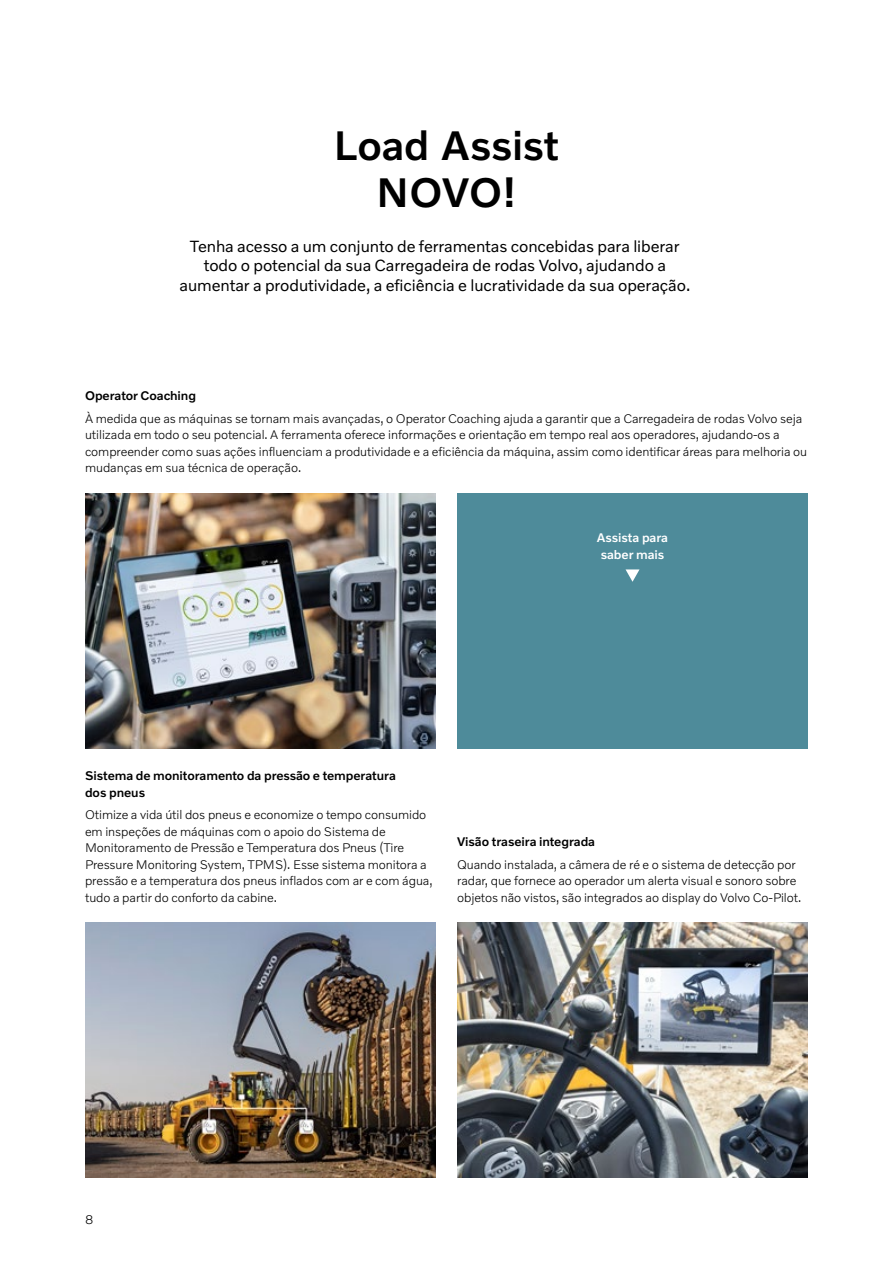
<style>
.page{position:relative;width:893px;height:1263px;background:#fff}
.page>*{position:absolute;margin:0;border:0;box-sizing:border-box;transform-origin:0 0}
.t1{font:500 42px/46.5px "Volvo Novum";letter-spacing:-.005em;color:#000;text-align:center}
.t2{font:16.5px/19.8px "Volvo Novum";letter-spacing:-.005em;color:#000;text-align:center}
.t3{font:300 12.75px/16.5px "Volvo Novum";letter-spacing:-.005em;color:#000}
.t4{font:500 12.75px/16.5px "Volvo Novum";letter-spacing:-.005em;color:#000}
.t5{font:500 12.75px/16.5px "Volvo Novum";letter-spacing:-.005em;color:#fff;text-align:center}
</style>
<div class="page">
<img style="left:457px;top:923px;width:351px;height:255px">
<img style="left:85px;top:923px;width:351px;height:255px">
<img style="left:85px;top:493px;width:351px;height:255px">
<div style="left:457px;top:493px;width:351px;height:255px;background:#4e8b9a"></div>
<svg style="left:625px;top:569px;width:14px;height:13px"></svg>
<h1 class="t1" style="left:334px;top:121px;width:227px">Load Assist<br>NOVO!</h1>
<p class="t2" style="left:180px;top:235px;width:512px">Tenha acesso a um conjunto de ferramentas concebidas para liberar todo o potencial da sua Carregadeira de rodas Volvo, ajudando a aumentar a produtividade, a eficiência e lucratividade da sua operação.</p>
<p class="t4" style="left:85px;top:387px;width:113px">Operator Coaching</p>
<p class="t3" style="left:85px;top:409px;width:724px">À medida que as máquinas se tornam mais avançadas, o Operator Coaching ajuda a garantir que a Carregadeira de rodas Volvo seja utilizada em todo o seu potencial. A ferramenta oferece informações e orientação em tempo real aos operadores, ajudando-os a compreender como suas ações influenciam a produtividade e a eficiência da máquina, assim como identificar áreas para melhoria ou mudanças em sua técnica de operação.</p>
<p class="t5" style="left:597px;top:529px;width:73px">Assista para saber mais</p>
<p class="t4" style="left:85px;top:767px;width:312px">Sistema de monitoramento da pressão e temperatura dos pneus</p>
<p class="t3" style="left:85px;top:806px;width:349px">Otimize a vida útil dos pneus e economize o tempo consumido em inspeções de máquinas com o apoio do Sistema de Monitoramento de Pressão e Temperatura dos Pneus (Tire Pressure Monitoring System, TPMS). Esse sistema monitora a pressão e a temperatura dos pneus inflados com ar e com água, tudo a partir do conforto da cabine.</p>
<p class="t4" style="left:457px;top:833px;width:140px">Visão traseira integrada</p>
<p class="t3" style="left:457px;top:855px;width:346px">Quando instalada, a câmera de ré e o sistema de detecção por radar, que fornece ao operador um alerta visual e sonoro sobre objetos não vistos, são integrados ao display do Volvo Co-Pilot.</p>
<p class="t3" style="left:85px;top:1210px;width:10px">8</p>
</div>
